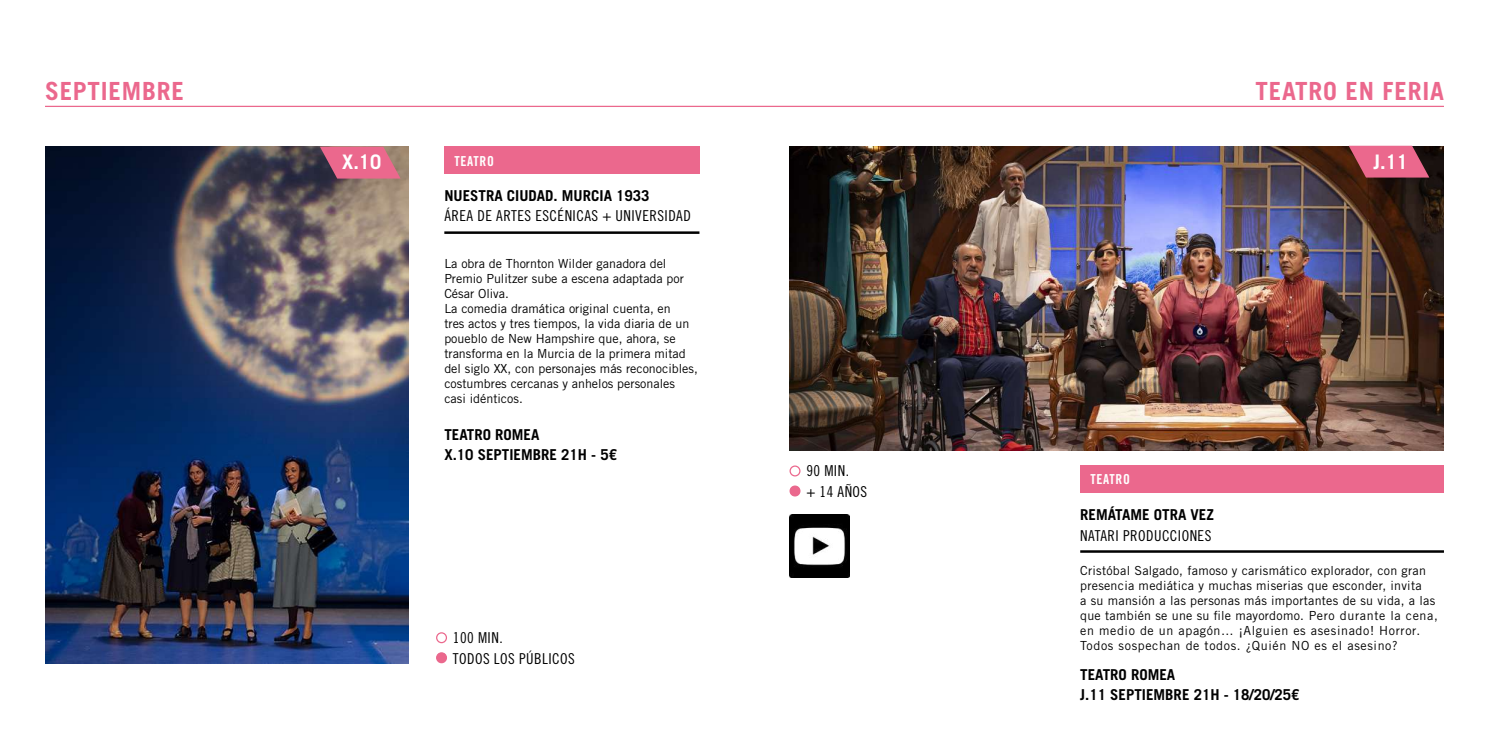
<style>
.page{position:relative;width:1489px;height:745px;background:#fff}
.page>*{position:absolute;margin:0;border:0;box-sizing:border-box;transform-origin:0 0}
.t1{font:700 25px "Trade Gothic LT Std";letter-spacing:.03em;color:#eb688d}
.t2{font:700 20px "Trade Gothic LT Std";color:#fff}
.t3{font:700 15px/20px "Trade Gothic LT Std";color:#000}
.t4{font:15px/20.9px "Trade Gothic LT Std Cn 18";letter-spacing:.03em;color:#000}
.t5{font:13.75px "Trade Gothic LT Std Bd Cn 20";letter-spacing:.05em;color:#fff}
.t6{font:12.5px/15px "Trade Gothic LT Std";color:#000}
.t7{font:12.5px/15px "Trade Gothic LT Std";letter-spacing:.02em;color:#000}
</style>
<div class="page">
<img style="left:789px;top:146px;width:654px;height:304px">
<svg style="left:1348px;top:146px;width:81px;height:31px"></svg>
<div style="left:1080px;top:465px;width:363px;height:27px;background:#eb688d"></div>
<hr style="left:1080px;top:550px;width:363px;height:2px;background:#000">
<div style="left:436px;top:631px;width:11px;height:11px;border:1px solid #eb688d;border-radius:50%"></div>
<div style="left:436px;top:652px;width:10px;height:10px;background:#eb688d;border-radius:50%"></div>
<div style="left:436px;top:651px;width:11px;height:11px;border:1px solid #eb688d;border-radius:50%"></div>
<div style="left:789px;top:465px;width:11px;height:11px;border:1px solid #eb688d;border-radius:50%"></div>
<div style="left:790px;top:486px;width:9px;height:9px;background:#eb688d;border-radius:50%"></div>
<div style="left:789px;top:485px;width:11px;height:11px;border:1px solid #eb688d;border-radius:50%"></div>
<img style="left:789px;top:514px;width:60px;height:63px">
<hr style="left:45px;top:106px;width:1398px;height:1px;background:#eb688d">
<img style="left:45px;top:146px;width:364px;height:517px">
<svg style="left:320px;top:147px;width:80px;height:31px"></svg>
<div style="left:444px;top:146px;width:255px;height:28px;background:#eb688d"></div>
<hr style="left:444px;top:231px;width:255px;height:3px;background:#000">
<h1 class="t1" style="left:45px;top:75px;width:140px">SEPTIEMBRE</h1>
<h1 class="t1" style="left:1255px;top:75px;width:190px">TEATRO EN FERIA</h1>
<h2 class="t2" style="left:342px;top:149px;width:40px">X.10</h2>
<p class="t5" style="left:454px;top:152px;width:41px">TEATRO</p>
<p class="t3" style="left:444px;top:186px;width:207px">NUESTRA CIUDAD. MURCIA 1933</p>
<p class="t4" style="left:444px;top:205px;width:248px">ÁREA DE ARTES ESCÉNICAS + UNIVERSIDAD</p>
<p class="t6" style="left:444px;top:256px;width:255px">La obra de Thornton Wilder ganadora del Premio Pulitzer sube a escena adaptada por César Oliva.<br>La comedia dramática original cuenta, en<br>tres actos y tres tiempos, la vida diaria de un poueblo de New Hampshire que, ahora, se transforma en la Murcia de la primera mitad del siglo XX, con personajes más reconocibles, costumbres cercanas y anhelos personales casi idénticos.</p>
<p class="t3" style="left:444px;top:424px;width:174px">TEATRO ROMEA<br>X.10 SEPTIEMBRE 21H - 5€</p>
<p class="t4" style="left:453px;top:626px;width:123px">100 MIN.<br>TODOS LOS PÚBLICOS</p>
<p class="t4" style="left:806px;top:460px;width:62px">90 MIN.<br>+ 14 AÑOS</p>
<p class="t5" style="left:1090px;top:471px;width:41px">TEATRO</p>
<p class="t3" style="left:1080px;top:504px;width:135px">REMÁTAME OTRA VEZ</p>
<p class="t4" style="left:1080px;top:525px;width:133px">NATARI PRODUCCIONES</p>
<h2 class="t2" style="left:1373px;top:149px;width:36px">J.11</h2>
<p class="t7" style="left:1080px;top:562px;width:359px">Cristóbal Salgado, famoso y carismático explorador, con gran presencia mediática y muchas miserias que esconder, invita<br>a su mansión a las personas más importantes de su vida, a las que también se une su file mayordomo. Pero durante la cena, en medio de un apagón… ¡Alguien es asesinado! Horror.<br>Todos sospechan de todos. ¿Quién NO es el asesino?</p>
<p class="t3" style="left:1080px;top:663px;width:221px">TEATRO ROMEA<br>J.11 SEPTIEMBRE 21H - 18/20/25€</p>
</div>
